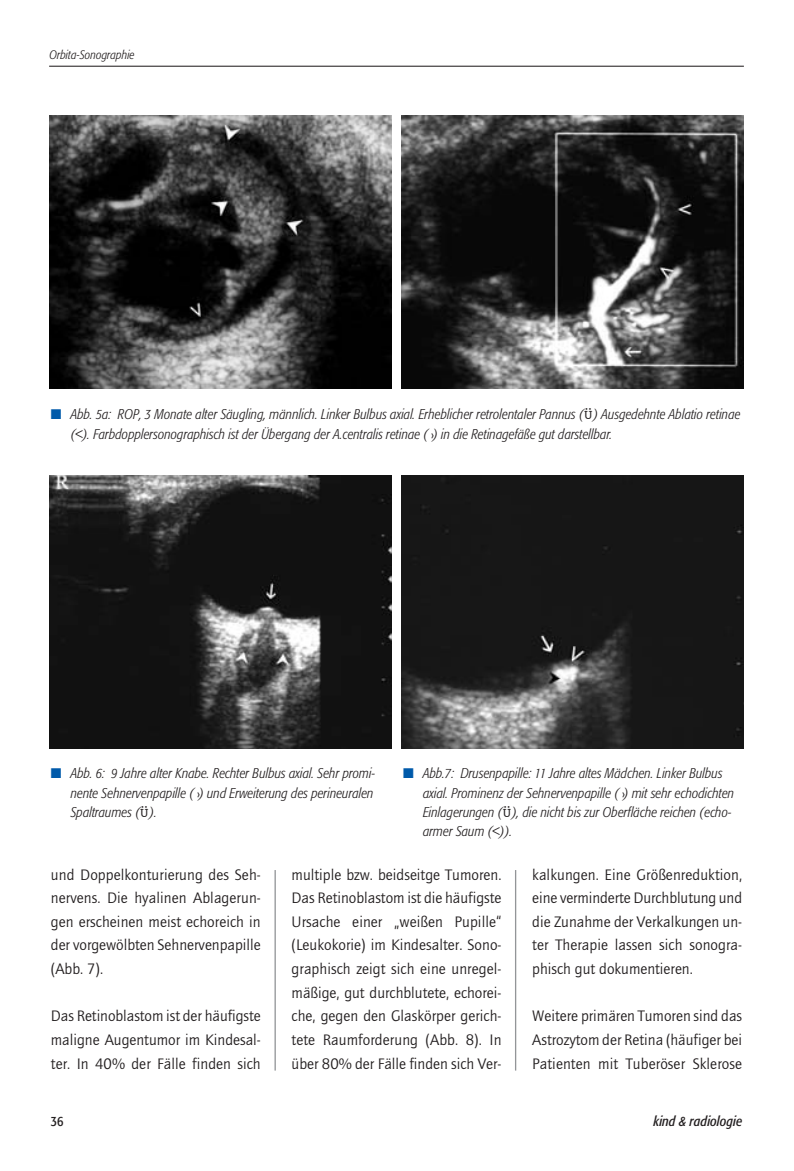
<style>
.page{position:relative;width:794px;height:1171px;background:#fff}
.page>*{position:absolute;margin:0;border:0;box-sizing:border-box;transform-origin:0 0}
.t1{font:15.75px/23.6px "Quay";color:#231f20;text-align:justify}
.t2{font:italic 300 condensed 14px/19.2px "Formata";color:#231f20}
.t3{font:italic condensed 14px "Formata";color:#231f20}
.t4{font:condensed 14px "Formata";color:#231f20}
.t5{font:italic 300 condensed 12.25px "Formata";color:#231f20}
.s1{color:#005aaa}
.s2{font-family:"Courier";font-weight:400;font-style:normal;font-stretch:normal}
</style>
<div class="page">
<hr style="left:49px;top:66px;width:695px;height:1px;background:#231f20">
<hr style="left:274px;top:870px;width:2px;height:200px;background:#939598">
<hr style="left:515px;top:870px;width:1px;height:200px;background:#939598">
<img style="left:49px;top:475px;width:342px;height:273px">
<img style="left:401px;top:475px;width:343px;height:273px">
<img style="left:49px;top:116px;width:342px;height:273px">
<img style="left:401px;top:116px;width:343px;height:273px">
<p class="t5" style="left:49px;top:50px;width:87px">Orbita-Sonographie</p>
<p class="t2" style="left:71px;top:406px;width:671px;text-indent:-20px"><span class="s1">■</span> Abb. 5a: ROP, 3 Monate alter Säugling, männlich. Linker Bulbus axial. Erheblicher retrolentaler Pannus (<span class="s2">Ü</span>) Ausgedehnte Ablatio retinae (&lt;). Farbdopplersonographisch ist der Übergang der A.centralis retinae (<span class="s2">›</span>) in die Retinagefäße gut darstellbar.</p>
<p class="t2" style="left:71px;top:765px;width:306px;text-indent:-20px"><span class="s1">■</span> Abb. 6: 9 Jahre alter Knabe. Rechter Bulbus axial. Sehr promi&shy;nente Sehnervenpapille (<span class="s2">›</span>) und Erweiterung des perineuralen<br>Spaltraumes (<span class="s2">Ü</span>).</p>
<p class="t2" style="left:423px;top:765px;width:313px;text-indent:-20px"><span class="s1">■</span> Abb.7: Drusenpapille: 11 Jahre altes Mädchen. Linker Bulbus axial. Prominenz der Sehnervenpapille (<span class="s2">›</span>) mit sehr echodichten Einlagerungen (<span class="s2">Ü</span>), die nicht bis zur Oberfläche reichen (echo&shy;armer Saum (&lt;)).</p>
<p class="t1" style="left:51px;top:864px;width:211px">und Doppelkonturierung des Seh&shy;nervens. Die hyalinen Ablagerun&shy;gen erscheinen meist echoreich in der vorgewölbten Sehnervenpapille (Abb. 7).</p>
<p class="t1" style="left:51px;top:1005px;width:211px">Das Retinoblastom ist der häufigste maligne Augentumor im Kindesal&shy;ter. In 40% der Fälle finden sich</p>
<p class="t1" style="left:291px;top:864px;width:211px">multiple bzw. beidseitge Tumoren.<br>Das Retinoblastom ist die häufigste Ursache einer „weißen Pupille“ (Leukokorie) im Kindesalter. Sono&shy;graphisch zeigt sich eine unregel&shy;mäßige, gut durchblutete, echorei&shy;che, gegen den Glaskörper gerich&shy;tete Raumforderung (Abb. 8). In über 80% der Fälle finden sich Ver-</p>
<p class="t1" style="left:532px;top:864px;width:211px">kalkungen. Eine Größenreduktion, eine verminderte Durchblutung und die Zunahme der Verkalkungen un&shy;ter Therapie lassen sich sonogra&shy;phisch gut dokumentieren.</p>
<p class="t1" style="left:532px;top:1005px;width:211px">Weitere primären Tumoren sind das Astrozytom der Retina (häufiger bei Patienten mit Tuberöser Sklerose</p>
<p class="t4" style="left:51px;top:1115px;width:14px">36</p>
<p class="t3" style="left:653px;top:1115px;width:90px">kind &amp; radiologie</p>
</div>
